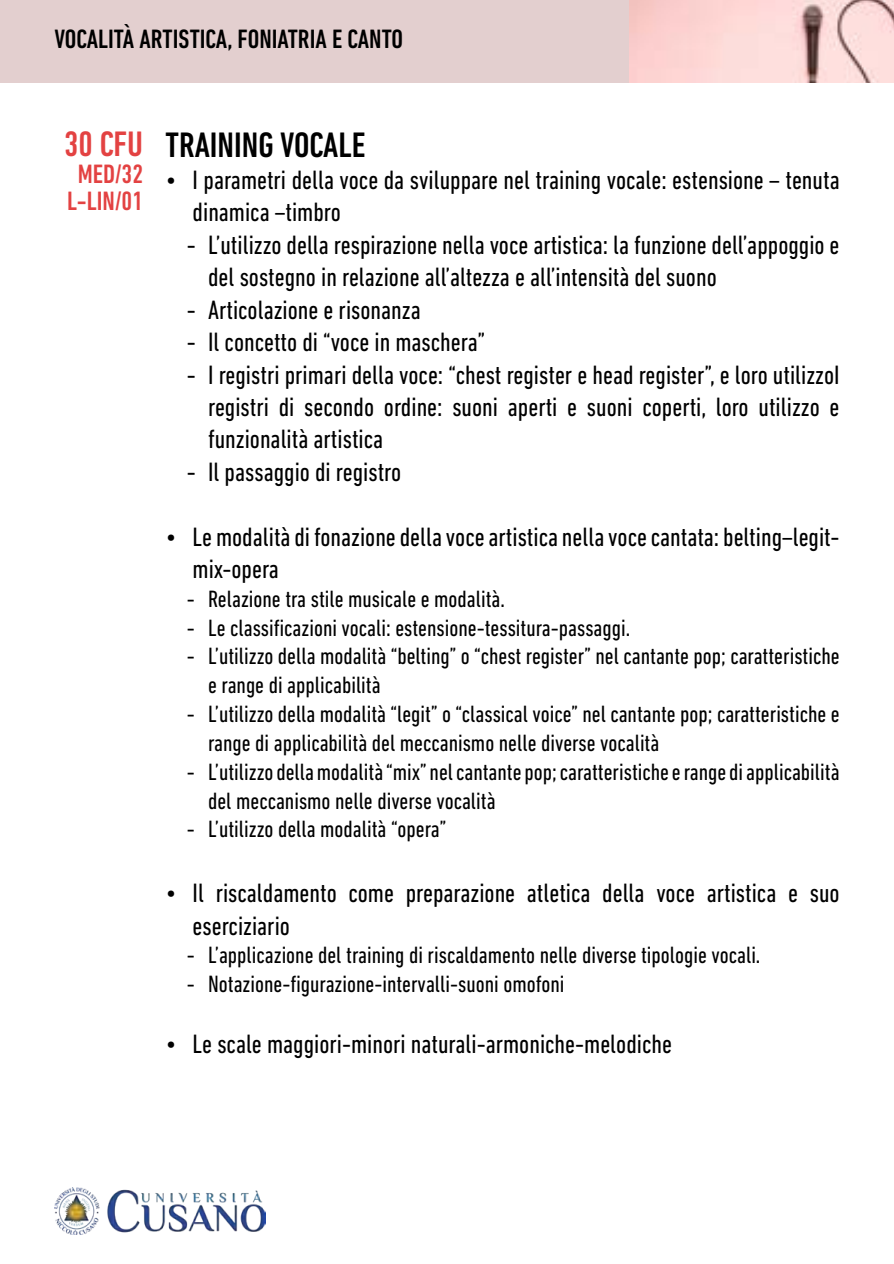
<style>
.page{position:relative;width:894px;height:1264px;background:#fff}
.page>*{position:absolute;margin:0;border:0;box-sizing:border-box;transform-origin:0 0}
.t1{font:500 condensed 36px "DIN Next LT Pro";color:#000}
.t2{font:500 condensed 36px "DIN Next LT Pro";color:#e34242}
.t3{font:condensed 27px/32.4px "DIN Next LT Pro";color:#000}
.t4{font:500 condensed 27px "DIN Next LT Pro";color:#000}
.t5{font:500 condensed 27px "DIN Next LT Pro";color:#e34242}
.t6{font:condensed 24px/28.8px "DIN Next LT Pro";color:#000}
</style>
<div class="page">
<img style="left:54px;top:1187px;width:211px;height:47px">
<div style="left:0;top:0;width:893px;height:83px;background:#e3cfcf"></div>
<img style="left:630px;top:0;width:263px;height:83px">
<p class="t4" style="left:54px;top:24px;width:350px">VOCALITÀ ARTISTICA, FONIATRIA E CANTO</p>
<p class="t2" style="left:64px;top:123px;width:81px">30 CFU</p>
<p class="t5" style="left:78px;top:158px;width:67px">MED/32</p>
<p class="t5" style="left:67px;top:185px;width:77px">L-LIN/01</p>
<p class="t1" style="left:165px;top:124px;width:201px">TRAINING VOCALE</p>
<p class="t3" style="left:192px;top:163px;width:648px;text-indent:-27px">• I parametri della voce da sviluppare nel training vocale: estensione – tenuta dinamica –timbro</p>
<p class="t3" style="left:208px;top:228px;width:632px;text-indent:-21px">- L’utilizzo della respirazione nella voce artistica: la funzione dell’appoggio e del sostegno in relazione all’altezza e all’intensità del suono</p>
<p class="t3" style="left:187px;top:293px;width:235px">- Articolazione e risonanza</p>
<p class="t3" style="left:187px;top:325px;width:300px">- Il concetto di “voce in maschera”</p>
<p class="t3" style="left:208px;top:358px;width:633px;text-align:justify;text-indent:-21px">- I registri primari della voce: “chest register e head register”, e loro utilizzoI registri di secondo ordine: suoni aperti e suoni coperti, loro utilizzo e funzionalità artistica</p>
<p class="t3" style="left:187px;top:455px;width:216px">- Il passaggio di registro</p>
<p class="t3" style="left:192px;top:520px;width:648px;text-indent:-27px">• Le modalità di fonazione della voce artistica nella voce cantata: belting–legit&shy;mix-opera</p>
<p class="t6" style="left:187px;top:584px;width:319px">- Relazione tra stile musicale e modalità.</p>
<p class="t6" style="left:187px;top:613px;width:444px">- Le classificazioni vocali: estensione-tessitura-passaggi.</p>
<p class="t6" style="left:208px;top:641px;width:633px;text-indent:-21px">- L’utilizzo della modalità “belting” o “chest register” nel cantante pop; caratteristiche e range di applicabilità</p>
<p class="t6" style="left:208px;top:699px;width:632px;text-indent:-21px">- L’utilizzo della modalità “legit” o “classical voice” nel cantante pop; caratteristiche e range di applicabilità del meccanismo nelle diverse vocalità</p>
<p class="t6" style="left:208px;top:757px;width:632px;text-indent:-21px">- L’utilizzo della modalità “mix” nel cantante pop; caratteristiche e range di applicabilità del meccanismo nelle diverse vocalità</p>
<p class="t6" style="left:187px;top:814px;width:261px">- L’utilizzo della modalità “opera”</p>
<p class="t3" style="left:192px;top:876px;width:648px;text-indent:-27px">• Il riscaldamento come preparazione atletica della voce artistica e suo eserciziario</p>
<p class="t6" style="left:187px;top:940px;width:575px">- L’applicazione del training di riscaldamento nelle diverse tipologie vocali.</p>
<p class="t6" style="left:187px;top:969px;width:379px">- Notazione-figurazione-intervalli-suoni omofoni</p>
<p class="t3" style="left:165px;top:1027px;width:508px">• Le scale maggiori-minori naturali-armoniche-melodiche</p>
</div>
